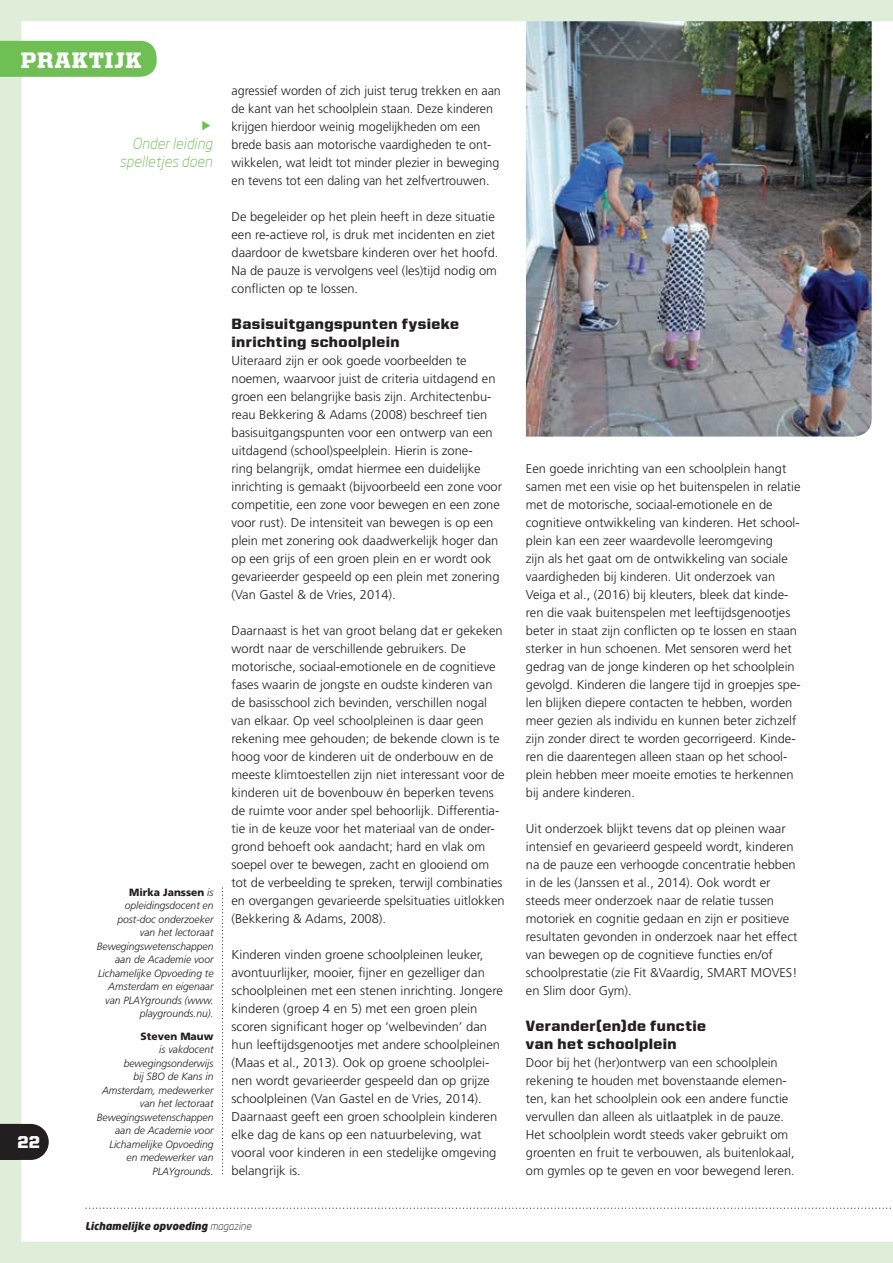
<style>
.page{position:relative;width:893px;height:1263px;background:#dfeed8}
.page>*{position:absolute;margin:0;border:0;box-sizing:border-box;transform-origin:0 0}
.t1{font:900 22.5px "United Serif Reg";letter-spacing:.035em;color:#fff}
.t2{font:900 17.25px "United Sans Reg";color:#fff}
.t3{font:900 15px/18px "United Sans Reg";letter-spacing:.025em;color:#231f20}
.t4{font:italic 300 15px/18px "Neo Sans";color:#6fbf54;text-align:right}
.t5{font:300 12.75px/18px "Frutiger LT Std";color:#231f20}
.t6{font:italic 300 10.5px/13.5px "Frutiger LT Std";color:#231f20;text-align:right}
.t7{font:italic 900 10.5px "Neo Sans";color:#231f20}
.t8{font:900 10.5px "Frutiger LT Std";color:#231f20}
.s1{font-weight:900;font-style:normal}
.s2{font-weight:300}
</style>
<div class="page">
<div style="left:21px;top:21px;width:872px;height:1221px;background:#fff"></div>
<div style="left:0;top:41px;width:157px;height:36px;background:#6fbf54"></div>
<img style="left:526px;top:21px;width:346px;height:416px">
<svg style="left:222px;top:887px;width:2px;height:288px"></svg>
<svg style="left:0;top:1124px;width:49px;height:36px;background:#353132"></svg>
<svg style="left:85px;top:1207px;width:808px;height:2px;background:#e0e0e0"></svg>
<svg style="left:202px;top:120px;width:8px;height:10px"></svg>
<h1 class="t1" style="left:21px;top:48px;width:122px">PRAKTIJK</h1>
<p class="t4" style="left:120px;top:134px;width:94px">Onder leiding spelletjes doen</p>
<h2 class="t2" style="left:17px;top:1133px;width:24px">22</h2>
<p class="t6" style="left:97px;top:885px;width:118px"><span class="s1">Mirka Janssen</span> is opleidingsdocent en post-doc onderzoeker<br>van het lectoraat<br>Bewegingswetenschappen aan de Academie voor<br>Lichamelijke Opvoeding te<br>Amsterdam en eigenaar van PLAYgrounds (www. playgrounds.nu).</p>
<p class="t8" style="left:141px;top:1030px;width:74px">Steven Mauw</p>
<p class="t6" style="left:97px;top:1043px;width:118px">is vakdocent bewegingsonderwijs<br>bij SBO de Kans in<br>Amsterdam, medewerker van het lectoraat<br>Bewegingswetenschappen aan de Academie voor<br>Lichamelijke Opvoeding en medewerker van<br>PLAYgrounds.</p>
<p class="t5" style="left:232px;top:81px;width:271px">agressief worden of zich juist terug trekken en aan de kant van het schoolplein staan. Deze kinderen krijgen hierdoor weinig mogelijkheden om een brede basis aan motorische vaardigheden te ont&shy;wikkelen, wat leidt tot minder plezier in beweging en tevens tot een daling van het zelfvertrouwen.</p>
<p class="t5" style="left:232px;top:207px;width:268px">De begeleider op het plein heeft in deze situatie een re-actieve rol, is druk met incidenten en ziet daardoor de kwetsbare kinderen over het hoofd.<br>Na de pauze is vervolgens veel (les)tijd nodig om conflicten op te lossen.</p>
<p class="t3" style="left:232px;top:314px;width:229px">Basisuitgangspunten fysieke inrichting schoolplein</p>
<p class="t5" style="left:232px;top:351px;width:272px">Uiteraard zijn er ook goede voorbeelden te noemen, waarvoor juist de criteria uitdagend en groen een belangrijke basis zijn. Architectenbu&shy;reau Bekkering &amp; Adams (2008) beschreef tien basisuitgangspunten voor een ontwerp van een uitdagend (school)speelplein. Hierin is zone-<br>ring belangrijk, omdat hiermee een duidelijke inrichting is gemaakt (bijvoorbeeld een zone voor competitie, een zone voor bewegen en een zone voor rust). De intensiteit van bewegen is op een plein met zonering ook daadwerkelijk hoger dan op een grijs of een groen plein en er wordt ook gevarieerder gespeeld op een plein met zonering (Van Gastel &amp; de Vries, 2014).</p>
<p class="t5" style="left:232px;top:621px;width:275px">Daarnaast is het van groot belang dat er gekeken wordt naar de verschillende gebruikers. De motorische, sociaal-emotionele en de cognitieve fases waarin de jongste en oudste kinderen van de basisschool zich bevinden, verschillen nogal van elkaar. Op veel schoolpleinen is daar geen rekening mee gehouden; de bekende clown is te hoog voor de kinderen uit de onderbouw en de meeste klimtoestellen zijn niet interessant voor de kinderen uit de bovenbouw én beperken tevens de ruimte voor ander spel behoorlijk. Differentia&shy;tie in de keuze voor het materiaal van de onder&shy;grond behoeft ook aandacht; hard en vlak om soepel over te bewegen, zacht en glooiend om tot de verbeelding te spreken, terwijl combinaties en overgangen gevarieerde spelsituaties uitlokken (Bekkering &amp; Adams, 2008).</p>
<p class="t5" style="left:232px;top:945px;width:273px">Kinderen vinden groene schoolpleinen leuker, avontuurlijker, mooier, fijner en gezelliger dan schoolpleinen met een stenen inrichting. Jongere kinderen (groep 4 en 5) met een groen plein scoren significant hoger op ‘welbevinden’ dan hun leeftijdsgenootjes met andere schoolpleinen (Maas et al., 2013). Ook op groene schoolplei&shy;nen wordt gevarieerder gespeeld dan op grijze schoolpleinen (Van Gastel en de Vries, 2014).<br>Daarnaast geeft een groen schoolplein kinderen elke dag de kans op een natuurbeleving, wat vooral voor kinderen in een stedelijke omgeving belangrijk is.</p>
<p class="t7" style="left:85px;top:1219px;width:168px">Lichamelijke opvoeding <span class="s2">magazine</span></p>
<p class="t5" style="left:526px;top:459px;width:276px">Een goede inrichting van een schoolplein hangt samen met een visie op het buitenspelen in relatie met de motorische, sociaal-emotionele en de cognitieve ontwikkeling van kinderen. Het school&shy;plein kan een zeer waardevolle leeromgeving<br>zijn als het gaat om de ontwikkeling van sociale vaardigheden bij kinderen. Uit onderzoek van Veiga et al., (2016) bij kleuters, bleek dat kinde&shy;ren die vaak buitenspelen met leeftijdsgenootjes beter in staat zijn conflicten op te lossen en staan sterker in hun schoenen. Met sensoren werd het gedrag van de jonge kinderen op het schoolplein gevolgd. Kinderen die langere tijd in groepjes spe&shy;len blijken diepere contacten te hebben, worden meer gezien als individu en kunnen beter zichzelf zijn zonder direct te worden gecorrigeerd. Kinde&shy;ren die daarentegen alleen staan op het school&shy;plein hebben meer moeite emoties te herkennen bij andere kinderen.</p>
<p class="t5" style="left:526px;top:819px;width:273px">Uit onderzoek blijkt tevens dat op pleinen waar intensief en gevarieerd gespeeld wordt, kinderen na de pauze een verhoogde concentratie hebben in de les (Janssen et al., 2014). Ook wordt er steeds meer onderzoek naar de relatie tussen motoriek en cognitie gedaan en zijn er positieve resultaten gevonden in onderzoek naar het effect van bewegen op de cognitieve functies en/of schoolprestatie (zie Fit &amp;Vaardig, SMART MOVES! en Slim door Gym).</p>
<p class="t3" style="left:526px;top:1016px;width:182px">Verander(en)de functie van het schoolplein</p>
<p class="t5" style="left:526px;top:1053px;width:270px">Door bij het (her)ontwerp van een schoolplein rekening te houden met bovenstaande elemen&shy;ten, kan het schoolplein ook een andere functie vervullen dan alleen als uitlaatplek in de pauze.<br>Het schoolplein wordt steeds vaker gebruikt om groenten en fruit te verbouwen, als buitenlokaal, om gymles op te geven en voor bewegend leren.</p>
</div>
